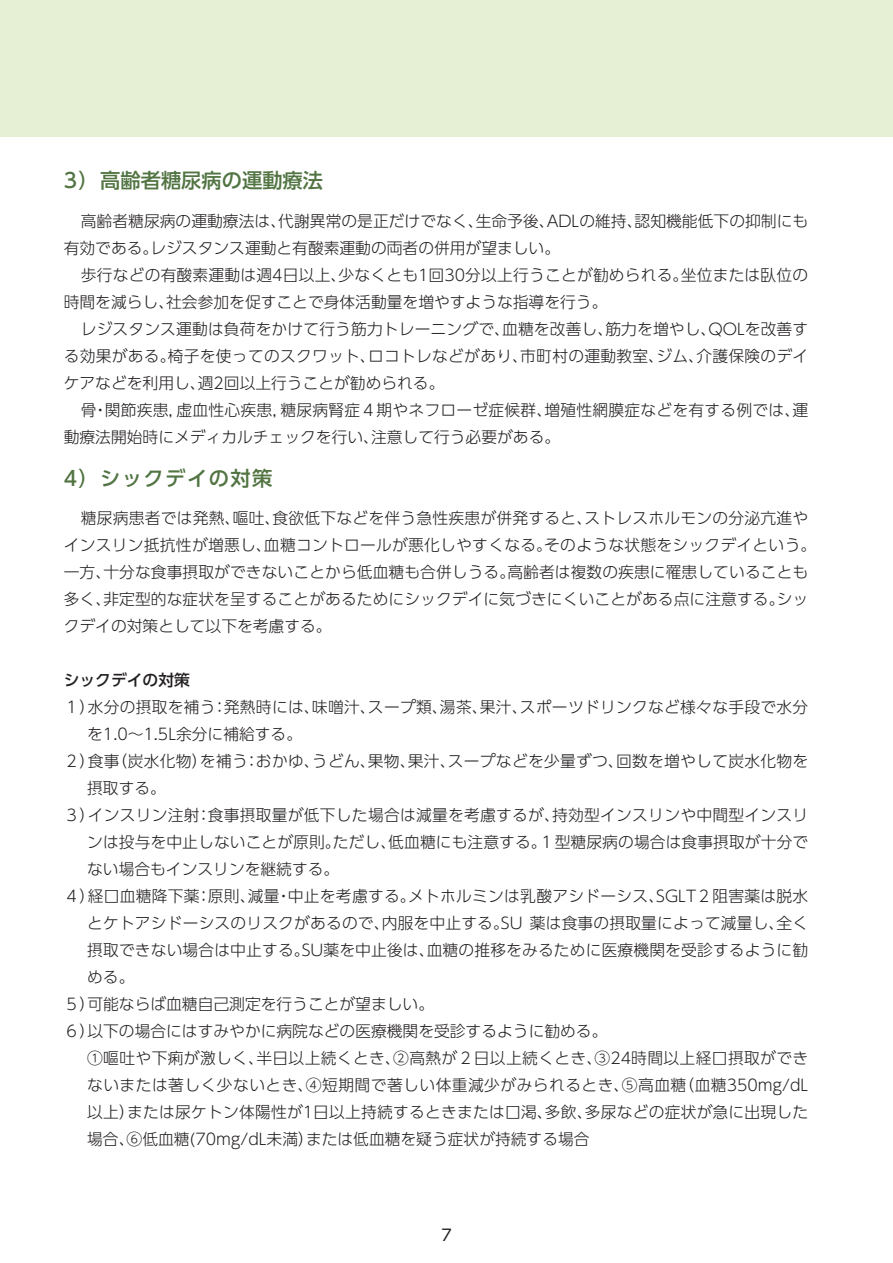
<style>
.page{position:relative;width:893px;height:1263px;background:#fff}
.page>*{position:absolute;margin:0;border:0;box-sizing:border-box;transform-origin:0 0}
.t1{font:20.25px "UD Shin Go Pro Medium 90 pv RKSJ H";color:#517442}
.t2{font:20.25px "UD Shin Go Pro Medium 90 pv RKSJ H";letter-spacing:.07em;color:#517442}
.t3{font:15.75px/27px "UD Shin Go Pro Light 90 pv RKSJ H";letter-spacing:.01em;color:#231f20}
.t4{font:15.75px "UD Shin Go Pro Light 90 pv RKSJ H";letter-spacing:.03em;color:#231f20}
.t5{font:15.75px "UD Shin Go Pro Medium 90 pv RKSJ H";color:#231f20}
.t6{font:15.75px "UD Shin Go Pro Regular 90 pv RKSJ H";color:#231f20}
</style>
<div class="page">
<div style="left:0;top:0;width:892px;height:136px;background:#e5f0d4"></div>
<p class="t1" style="left:64px;top:173px;width:261px">3）高齢者糖尿病の運動療法</p>
<p class="t3" style="left:64px;top:210px;width:746px;text-indent:17px">高齢者糖尿病の運動療法は、代謝異常の是正だけでなく、生命予後、ADLの維持、認知機能低下の抑制にも有効である。レジスタンス運動と有酸素運動の両者の併用が望ましい。</p>
<p class="t3" style="left:64px;top:264px;width:746px;text-indent:17px">歩行などの有酸素運動は週4日以上、少なくとも1回30分以上行うことが勧められる。坐位または臥位の時間を減らし、社会参加を促すことで身体活動量を増やすような指導を行う。</p>
<p class="t3" style="left:64px;top:318px;width:746px;text-align:justify;text-indent:17px">レジスタンス運動は負荷をかけて行う筋力トレーニングで、血糖を改善し、筋力を増やし、QOLを改善する効果がある。椅子を使ってのスクワット、ロコトレなどがあり、市町村の運動教室、ジム、介護保険のデイケアなどを利用し、週2回以上行うことが勧められる。</p>
<p class="t3" style="left:64px;top:399px;width:746px;text-indent:17px">骨・関節疾患，虚血性心疾患，糖尿病腎症４期やネフローゼ症候群、増殖性網膜症などを有する例では、運動療法開始時にメディカルチェックを行い、注意して行う必要がある。</p>
<p class="t2" style="left:64px;top:470px;width:210px">4）シックデイの対策</p>
<p class="t3" style="left:64px;top:507px;width:753px;text-indent:17px">糖尿病患者では発熱、嘔吐、食欲低下などを伴う急性疾患が併発すると、ストレスホルモンの分泌亢進やインスリン抵抗性が増悪し、血糖コントロールが悪化しやすくなる。そのような状態をシックデイという。一方、十分な食事摂取ができないことから低血糖も合併しうる。高齢者は複数の疾患に罹患していることも多く、非定型的な症状を呈することがあるためにシックデイに気づきにくいことがある点に注意する。シックデイの対策として以下を考慮する。</p>
<p class="t5" style="left:64px;top:674px;width:127px">シックデイの対策</p>
<p class="t3" style="left:64px;top:696px;width:746px">１）水分の摂取を補う：発熱時には、味噌汁、スープ類、湯茶、果汁、スポーツドリンクなど様々な手段で水分</p>
<p class="t3" style="left:87px;top:723px;width:216px">を1.0～1.5L余分に補給する。</p>
<p class="t3" style="left:64px;top:750px;width:746px">２）食事（炭水化物）を補う：おかゆ、うどん、果物、果汁、スープなどを少量ずつ、回数を増やして炭水化物を</p>
<p class="t3" style="left:87px;top:777px;width:80px">摂取する。</p>
<p class="t3" style="left:64px;top:804px;width:746px">３）インスリン注射：食事摂取量が低下した場合は減量を考慮するが、持効型インスリンや中間型インスリ</p>
<p class="t3" style="left:87px;top:831px;width:722px">ンは投与を中止しないことが原則。ただし、低血糖にも注意する。１型糖尿病の場合は食事摂取が十分で</p>
<p class="t3" style="left:87px;top:858px;width:254px">ない場合もインスリンを継続する。</p>
<p class="t3" style="left:64px;top:885px;width:746px">４）経口血糖降下薬：原則、減量・中止を考慮する。メトホルミンは乳酸アシドーシス、SGLT２阻害薬は脱水</p>
<p class="t3" style="left:87px;top:912px;width:722px">とケトアシドーシスのリスクがあるので、内服を中止する。SU 薬は食事の摂取量によって減量し、全く</p>
<p class="t3" style="left:87px;top:939px;width:722px">摂取できない場合は中止する。SU薬を中止後は、血糖の推移をみるために医療機関を受診するように勧</p>
<p class="t3" style="left:87px;top:966px;width:49px">める。</p>
<p class="t3" style="left:64px;top:993px;width:372px">５）可能ならば血糖自己測定を行うことが望ましい。</p>
<p class="t3" style="left:64px;top:1020px;width:545px">６）以下の場合にはすみやかに病院などの医療機関を受診するように勧める。</p>
<p class="t3" style="left:87px;top:1047px;width:722px">①嘔吐や下痢が激しく、半日以上続くとき、②高熱が２日以上続くとき、③24時間以上経口摂取ができ</p>
<p class="t4" style="left:87px;top:1079px;width:722px">ないまたは著しく少ないとき、④短期間で著しい体重減少がみられるとき、⑤高血糖（血糖350mg/dL</p>
<p class="t3" style="left:87px;top:1101px;width:722px">以上）または尿ケトン体陽性が1日以上持続するときまたは口渇、多飲、多尿などの症状が急に出現した</p>
<p class="t3" style="left:87px;top:1128px;width:504px">場合、⑥低血糖(70mg/dL未満）または低血糖を疑う症状が持続する場合</p>
<p class="t6" style="left:441px;top:1229px;width:12px">7</p>
</div>
